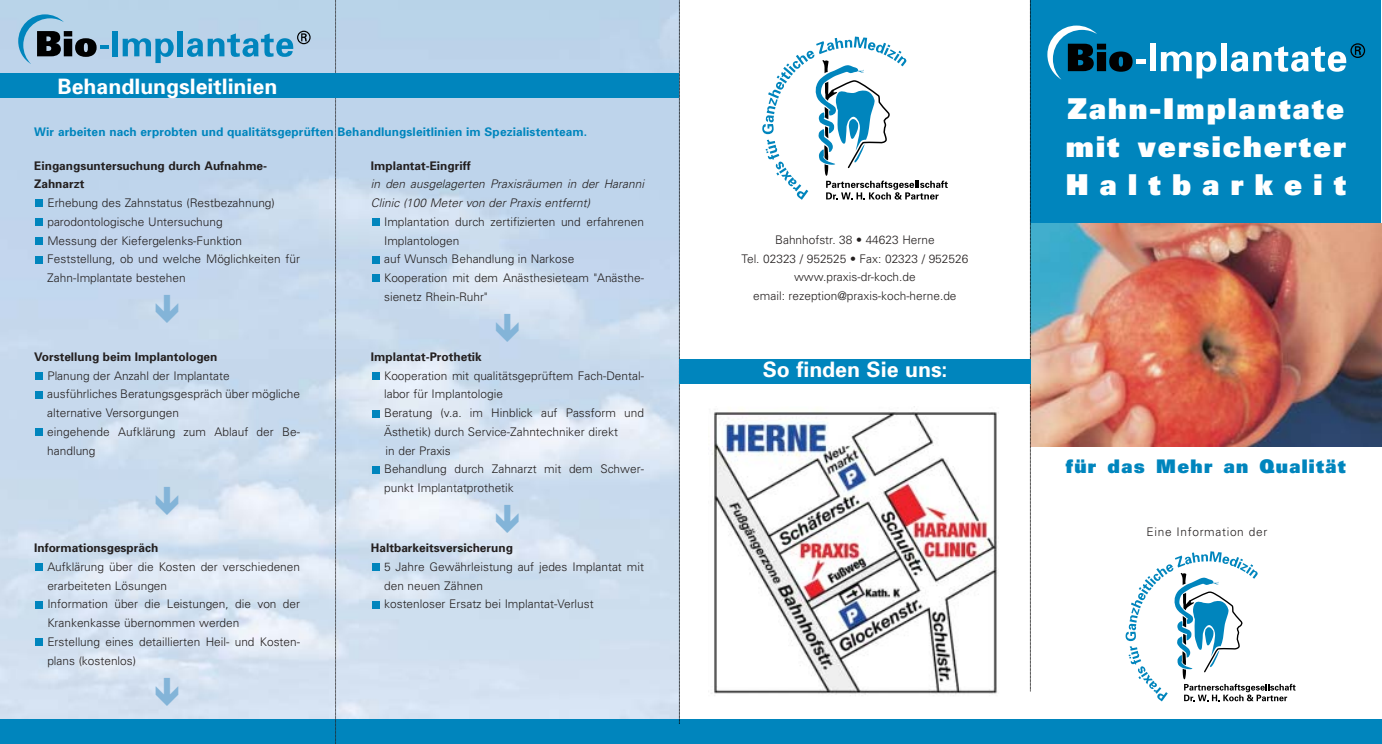
<style>
.page{position:relative;width:1382px;height:744px;background:#fff}
.page>*{position:absolute;margin:0;border:0;box-sizing:border-box;transform-origin:0 0}
.t1{font:900 28.75px/37.5px "Univers";letter-spacing:.07em;color:#fff;text-align:justify}
.t2{font:700 21.25px "Univers";color:#fff}
.t3{font:900 18.75px "Univers";letter-spacing:.07em;color:#0085bd}
.t4{font:300 11.88px/18.8px "Univers";color:#231f1f}
.t5{font:700 11.88px/18.8px "Univers";color:#231f1f}
.t6{font:700 11.88px "Univers";letter-spacing:.01em;color:#0085bd}
.t7{font:italic 300 11.88px/18.8px "Univers";color:#231f1f}
.t8{font:300 11.88px "Univers";letter-spacing:.055em;color:#231f1f}
</style>
<div class="page">
<img style="left:0;top:0;width:679px;height:719px">
<div style="left:1030px;top:0;width:351px;height:446px;background:#0085bd"></div>
<img style="left:1031px;top:223px;width:350px;height:223px">
<div style="left:0;top:719px;width:1381px;height:25px;background:#0085bd"></div>
<div style="left:372px;top:601px;width:7px;height:7px;background:#0085bd"></div>
<div style="left:372px;top:564px;width:7px;height:7px;background:#0085bd"></div>
<div style="left:372px;top:466px;width:7px;height:7px;background:#0085bd"></div>
<div style="left:372px;top:410px;width:7px;height:7px;background:#0085bd"></div>
<div style="left:372px;top:372px;width:7px;height:7px;background:#0085bd"></div>
<div style="left:372px;top:275px;width:7px;height:7px;background:#0085bd"></div>
<div style="left:372px;top:256px;width:7px;height:7px;background:#0085bd"></div>
<div style="left:372px;top:219px;width:7px;height:7px;background:#0085bd"></div>
<div style="left:35px;top:639px;width:8px;height:7px;background:#0085bd"></div>
<div style="left:35px;top:601px;width:8px;height:7px;background:#0085bd"></div>
<div style="left:35px;top:564px;width:8px;height:7px;background:#0085bd"></div>
<div style="left:35px;top:429px;width:8px;height:7px;background:#0085bd"></div>
<div style="left:35px;top:391px;width:8px;height:7px;background:#0085bd"></div>
<div style="left:35px;top:372px;width:8px;height:7px;background:#0085bd"></div>
<div style="left:35px;top:256px;width:8px;height:7px;background:#0085bd"></div>
<div style="left:35px;top:237px;width:8px;height:7px;background:#0085bd"></div>
<div style="left:35px;top:219px;width:8px;height:7px;background:#0085bd"></div>
<div style="left:35px;top:200px;width:8px;height:7px;background:#0085bd"></div>
<svg style="left:335px;top:0;width:1px;height:744px"></svg>
<svg style="left:679px;top:0;width:1px;height:724px"></svg>
<svg style="left:1030px;top:0;width:1px;height:692px"></svg>
<svg style="left:1125px;top:551px;width:170px;height:150px"></svg>
<svg style="left:762px;top:36px;width:185px;height:164px"></svg>
<img style="left:711px;top:406px;width:288px;height:289px">
<div style="left:22px;top:73px;width:656px;height:25px;background:#0085bd"></div>
<div style="left:679px;top:359px;width:351px;height:24px;background:#0085bd"></div>
<svg style="left:1047px;top:26px;width:85px;height:54px"></svg>
<hr style="left:1135px;top:59px;width:10px;height:4px;background:#fff">
<div style="left:1149px;top:44px;width:6px;height:27px;background:#fff"></div>
<svg style="left:1160px;top:51px;width:56px;height:27px"></svg>
<div style="left:1220px;top:44px;width:6px;height:27px;background:#fff"></div>
<svg style="left:1230px;top:43px;width:134px;height:29px"></svg>
<div style="left:0;top:73px;width:336px;height:25px;background:#0085bd"></div>
<svg style="left:18px;top:14px;width:90px;height:50px;background:#819db1"></svg>
<div style="left:112px;top:31px;width:6px;height:25px;background:#0085bd"></div>
<svg style="left:123px;top:38px;width:51px;height:25px"></svg>
<div style="left:178px;top:31px;width:5px;height:25px;background:#0085bd"></div>
<svg style="left:187px;top:31px;width:123px;height:26px;background:#75b2d4"></svg>
<svg style="left:496px;top:314px;width:23px;height:28px"></svg>
<svg style="left:496px;top:505px;width:23px;height:28px"></svg>
<svg style="left:156px;top:295px;width:22px;height:28px"></svg>
<svg style="left:156px;top:486px;width:22px;height:28px"></svg>
<svg style="left:156px;top:678px;width:22px;height:28px"></svg>
<h2 class="t2" style="left:58px;top:78px;width:221px">Behandlungsleitlinien</h2>
<p class="t6" style="left:34px;top:128px;width:554px">Wir arbeiten nach erprobten und qualitätsgeprüften Behandlungsleitlinien im Spezialistenteam.</p>
<p class="t5" style="left:34px;top:157px;width:234px">Eingangsuntersuchung durch Aufnahme-<br>Zahnarzt</p>
<p class="t4" style="left:47px;top:194px;width:254px">Erhebung des Zahnstatus (Restbezahnung) parodontologische Untersuchung<br>Messung der Kiefergelenks-Funktion Feststellung, ob und welche Möglichkeiten für Zahn-Implantate bestehen</p>
<p class="t5" style="left:34px;top:348px;width:185px">Vorstellung beim Implantologen</p>
<p class="t4" style="left:47px;top:367px;width:254px">Planung der Anzahl der Implantate ausführliches Beratungsgespräch über mögliche alternative Versorgungen<br>eingehende Aufklärung zum Ablauf der Be&shy;handlung</p>
<p class="t5" style="left:34px;top:539px;width:126px">Informationsgespräch</p>
<p class="t4" style="left:47px;top:558px;width:254px">Aufklärung über die Kosten der verschiedenen erarbeiteten Lösungen<br>Information über die Leistungen, die von der Krankenkasse übernommen werden<br>Erstellung eines detaillierten Heil- und Kosten&shy;plans (kostenlos)</p>
<p class="t5" style="left:371px;top:157px;width:101px">Implantat-Eingriff</p>
<p class="t7" style="left:371px;top:176px;width:274px">in den ausgelagerten Praxisräumen in der Haranni<br>Clinic (100 Meter von der Praxis entfernt)</p>
<p class="t4" style="left:384px;top:213px;width:261px">Implantation durch zertifizierten und erfahrenen Implantologen<br>auf Wunsch Behandlung in Narkose<br>Kooperation mit dem Anästhesieteam "Anästhe&shy;sienetz Rhein-Ruhr"</p>
<p class="t5" style="left:371px;top:348px;width:112px">Implantat-Prothetik</p>
<p class="t4" style="left:384px;top:367px;width:261px">Kooperation mit qualitätsgeprüftem Fach-Dental&shy;labor für Implantologie<br>Beratung (v.a. im Hinblick auf Passform und Ästhetik) durch Service-Zahntechniker direkt<br>in der Praxis<br>Behandlung durch Zahnarzt mit dem Schwer&shy;punkt Implantatprothetik</p>
<p class="t5" style="left:371px;top:539px;width:143px">Haltbarkeitsversicherung</p>
<p class="t4" style="left:384px;top:558px;width:261px">5 Jahre Gewährleistung auf jedes Implantat mit den neuen Zähnen<br>kostenloser Ersatz bei Implantat-Verlust</p>
<p class="t4" style="left:741px;top:231px;width:228px;text-align:center">Bahnhofstr. 38 • 44623 Herne<br>Tel. 02323 / 952525 • Fax: 02323 / 952526 www.praxis-dr-koch.de<br>email: rezeption@praxis-koch-herne.de</p>
<h2 class="t2" style="left:762px;top:361px;width:186px">So finden Sie uns:</h2>
<h1 class="t1" style="left:1065px;top:93px;width:281px">Zahn-Implantate mit versicherter Haltbarkeit</h1>
<h3 class="t3" style="left:1065px;top:460px;width:281px">für das Mehr an Qualität</h3>
<p class="t8" style="left:1146px;top:527px;width:122px">Eine Information der</p>
</div>
